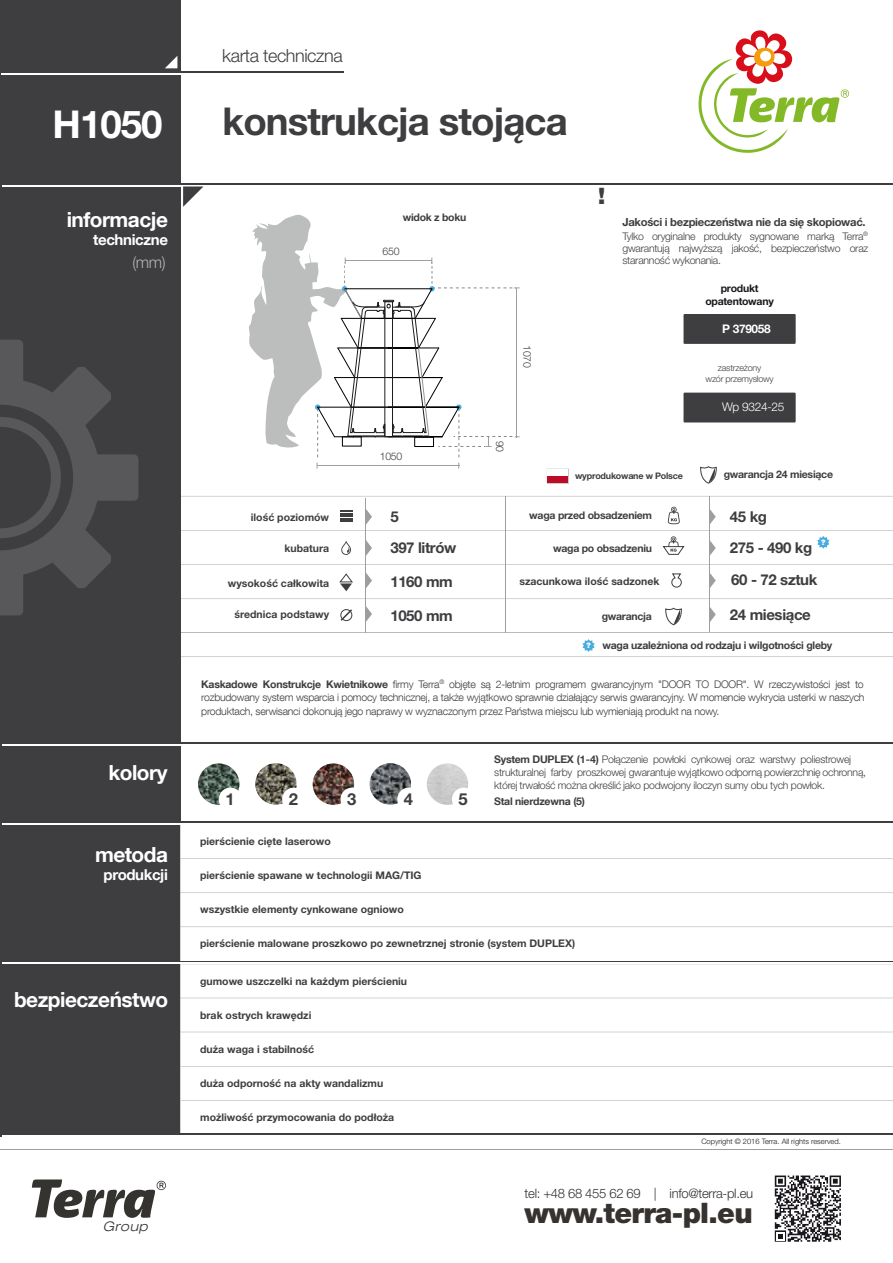
<style>
.page{position:relative;width:893px;height:1263px;background:#fff}
.page>*{position:absolute;margin:0;border:0;box-sizing:border-box;transform-origin:0 0}
.t1{font:700 38.4px "Helvetica Neue LT Pro";letter-spacing:-.025em;color:#3e3d40}
.t2{font:700 38.4px "Helvetica Neue LT Pro";letter-spacing:-.025em;color:#fff}
.t3{font:900 28.35px "Helvetica Neue LT Pro";letter-spacing:-.025em;color:#35322f}
.t4{font:700 20.85px "Helvetica Neue LT Com";letter-spacing:-.025em;color:#fff}
.t5{font:300 18px "Helvetica Neue LT Pro";letter-spacing:-.025em;color:#3e3d40}
.t6{font:700 16.5px "Helvetica Neue LT Pro";color:#3e3d40}
.t7{font:300 16.05px "Helvetica Neue LT Pro";color:#b1b3b4}
.t8{font:700 15px/31.2px "Helvetica Neue LT Pro";letter-spacing:-.025em;color:#3e3d40}
.t9{font:700 15px "Helvetica Neue LT Com";letter-spacing:-.025em;color:#fff}
.t10{font:italic 300 expanded 13.2px "Helvetica Neue LT Pro";letter-spacing:.05em;color:#353330}
.t11{font:300 13.05px "Helvetica Neue LT Pro";letter-spacing:-.025em;color:#35322f}
.t12{font:300 11.85px "Helvetica Neue LT Pro";letter-spacing:-.025em;color:#fff}
.t13{font:700 11.85px "Helvetica Neue LT Pro";letter-spacing:-.025em;color:#fff}
.t14{font:700 11.25px "Helvetica Neue LT Pro";letter-spacing:-.025em;color:#3e3d40}
.t15{font:700 10.5px "Helvetica Neue LT Pro";color:#3e3d40}
.t16{font:300 10.5px/13.5px "Helvetica Neue LT Com";letter-spacing:-.025em;color:#3e3d40;text-align:justify}
.t17{font:300 10.5px/12px "Helvetica Neue LT Pro";letter-spacing:-.025em;color:#3e3d40;text-align:justify}
.t18{font:700 10.5px "Helvetica Neue LT Pro";letter-spacing:-.025em;color:#3e3d40}
.t19{font:700 10.5px "Helvetica Neue LT Com";letter-spacing:-.025em;color:#3e3d40}
.t20{font:700 10.5px/12.6px "Helvetica Neue LT Pro";letter-spacing:-.025em;color:#1a171c;text-align:center}
.t21{font:300 9px/10.8px "Helvetica Neue LT Pro";letter-spacing:-.025em;color:#3e3d40;text-align:center}
.t22{font:700 9px "Helvetica Neue LT Pro";letter-spacing:-.025em;color:#3e3d40}
.t23{font:300 7.5px "Helvetica Neue LT Pro";color:#1a171c}
.t24{font:900 7.5px "Helvetica Neue LT Pro";color:#fff}
.s1{font-size:9px;color:#fff}
.s2{font-family:"Helvetica Neue LT Pro";font-weight:900;font-size:7.5px;color:#fff}
.s3{font-weight:700}
.s4{font-family:"Helvetica Neue LT Com";font-weight:700}
</style>
<div class="page">
<img style="left:198px;top:763px;width:41px;height:42px;border-radius:21px">
<div style="left:219px;top:788px;width:23px;height:23px;background:#fff;border-radius:50%"></div>
<svg style="left:180px;top:496px;width:713px;height:161px"></svg>
<svg style="left:700px;top:466px;width:17px;height:18px"></svg>
<svg style="left:547px;top:476px;width:22px;height:8px"></svg>
<div style="left:548px;top:476px;width:20px;height:7px;background:#be0c28"></div>
<div style="left:0;top:0;width:180px;height:1136px;background:#3e3d40"></div>
<svg style="left:0;top:340px;width:138px;height:275px"></svg>
<hr style="left:0;top:183px;width:893px;height:2px;background:#3e3d40">
<hr style="left:2px;top:185px;width:891px;height:1px;background:#fff">
<svg style="left:698px;top:30px;width:151px;height:123px"></svg>
<svg style="left:183px;top:186px;width:20px;height:21px"></svg>
<svg style="left:165px;top:56px;width:12px;height:12px"></svg>
<hr style="left:0;top:821px;width:893px;height:2px;background:#3e3d40">
<hr style="left:2px;top:823px;width:891px;height:2px;background:#fff">
<svg style="left:180px;top:825px;width:713px;height:308px"></svg>
<hr style="left:0;top:961px;width:893px;height:1px;background:#3e3d40">
<hr style="left:2px;top:962px;width:891px;height:2px;background:#fff">
<hr style="left:0;top:1133px;width:893px;height:2px;background:#3e3d40">
<hr style="left:2px;top:1135px;width:891px;height:1px;background:#fff">
<svg style="left:32px;top:1179px;width:134px;height:39px"></svg>
<svg style="left:775px;top:1175px;width:66px;height:67px"></svg>
<hr style="left:0;top:72px;width:344px;height:1px;background:#3e3d40">
<hr style="left:1px;top:73px;width:344px;height:2px;background:#fff">
<hr style="left:0;top:1149px;width:893px;height:1px;background:#9c9e9f">
<hr style="left:0;top:742px;width:893px;height:2px;background:#3e3d40">
<hr style="left:2px;top:744px;width:891px;height:2px;background:#fff">
<div style="left:683px;top:314px;width:113px;height:30px;background:#3e3d40"></div>
<div style="left:683px;top:393px;width:113px;height:29px;background:#3e3d40"></div>
<svg style="left:249px;top:215px;width:271px;height:254px"></svg>
<div style="left:415px;top:437px;width:19px;height:10px;border:1px solid #000"></div>
<img style="left:370px;top:763px;width:41px;height:42px;border-radius:21px">
<img style="left:313px;top:763px;width:41px;height:42px;border-radius:21px">
<img style="left:255px;top:763px;width:42px;height:42px;border-radius:21px">
<img style="left:427px;top:763px;width:41px;height:42px;border-radius:21px">
<div style="left:282px;top:788px;width:23px;height:23px;background:#fff;border-radius:50%"></div>
<div style="left:340px;top:788px;width:24px;height:23px;background:#fff;border-radius:50%"></div>
<div style="left:397px;top:788px;width:24px;height:23px;background:#fff;border-radius:50%"></div>
<div style="left:452px;top:788px;width:23px;height:23px;background:#fff;border-radius:50%"></div>
<h3 class="t5" style="left:222px;top:45px;width:122px">karta techniczna</h3>
<h1 class="t2" style="left:53px;top:100px;width:112px">H1050</h1>
<h1 class="t1" style="left:222px;top:98px;width:347px">konstrukcja stojąca</h1>
<h3 class="t4" style="left:67px;top:206px;width:103px">informacje</h3>
<h3 class="t9" style="left:93px;top:230px;width:76px">techniczne</h3>
<h3 class="t7" style="left:132px;top:252px;width:35px">(mm)</h3>
<p class="t18" style="left:385px;top:211px;width:83px"><span class="s1">A</span> widok z boku</p>
<p class="t17" style="left:383px;top:245px;width:18px">650</p>
<p class="t17" style="left:380px;top:450px;width:24px">1050</p>
<p class="t17" style="left:533px;top:345px;width:24px;rotate:90deg">1070</p>
<p class="t17" style="left:506px;top:441px;width:13px;rotate:90deg">90</p>
<p class="t14" style="left:622px;top:215px;width:245px">Jakości i bezpieczeństwa nie da się skopiować.</p>
<p class="t17" style="left:622px;top:230px;width:247px">Tylko oryginalne produkty sygnowane marką Terra<sup>® </sup>gwarantują najwyższą jakość, bezpieczeństwo oraz staranność wykonania.</p>
<p class="t20" style="left:705px;top:282px;width:70px">produkt opatentowany</p>
<p class="t13" style="left:722px;top:322px;width:50px">P 379058</p>
<p class="t21" style="left:705px;top:362px;width:70px">zastrzeżony<br>wzór przemysłowy</p>
<p class="t12" style="left:722px;top:400px;width:64px">Wp 9324-25</p>
<p class="t22" style="left:575px;top:470px;width:109px">wyprodukowane w Polsce</p>
<p class="t18" style="left:724px;top:468px;width:111px">gwarancja 24 miesiące</p>
<h3 class="t8" style="left:390px;top:501px;width:68px">5<br>397 litrów</h3>
<h3 class="t8" style="left:390px;top:565px;width:64px">1160 mm</h3>
<h3 class="t8" style="left:390px;top:600px;width:64px">1050 mm</h3>
<p class="t18" style="left:529px;top:509px;width:124px">waga przed obsadzeniem</p>
<p class="t18" style="left:553px;top:541px;width:100px">waga po obsadzeniu</p>
<p class="t15" style="left:251px;top:510px;width:80px">ilość poziomów</p>
<p class="t15" style="left:284px;top:542px;width:46px">kubatura</p>
<p class="t15" style="left:228px;top:576px;width:103px">wysokość całkowita</p>
<p class="t15" style="left:519px;top:574px;width:142px">szacunkowa ilość sadzonek</p>
<p class="t15" style="left:234px;top:608px;width:96px">średnica podstawy</p>
<p class="t18" style="left:602px;top:610px;width:52px">gwarancja</p>
<h3 class="t8" style="left:730px;top:501px;width:84px">45 kg<br>275 - 490 kg</h3>
<p class="t24" style="left:821px;top:538px;width:6px">?</p>
<h3 class="t8" style="left:731px;top:563px;width:88px">60 - 72 sztuk</h3>
<h3 class="t8" style="left:730px;top:599px;width:82px">24 miesiące</h3>
<p class="t19" style="left:586px;top:638px;width:247px"><span class="s2">?</span> waga uzależniona od rodzaju i wilgotności gleby</p>
<h3 class="t4" style="left:108px;top:759px;width:61px">kolory</h3>
<h3 class="t4" style="left:95px;top:842px;width:74px">metoda</h3>
<h3 class="t9" style="left:104px;top:865px;width:66px">produkcji</h3>
<h3 class="t4" style="left:14px;top:986px;width:156px">bezpieczeństwo</h3>
<p class="t10" style="left:103px;top:1218px;width:46px">Group</p>
<p class="t16" style="left:201px;top:677px;width:665px"><span class="s3">Kaskadowe Konstrukcje Kwietnikowe</span> firmy Terra<sup>®</sup> objęte są 2-letnim programem gwarancyjnym "DOOR TO DOOR". W rzeczywistości jest to rozbudowany system wsparcia i pomocy technicznej, a także wyjątkowo sprawnie działający serwis gwarancyjny. W momencie wykrycia usterki w naszych produktach, serwisanci dokonują jego naprawy w wyznaczonym przez Państwa miejscu lub wymieniają produkt na nowy.</p>
<p class="t17" style="left:494px;top:753px;width:373px;line-height:12.6px;text-align:left"><span class="s4">System DUPLEX (1-4)</span> Połączenie powłoki cynkowej oraz warstwy poliestrowej strukturalnej farby proszkowej gwarantuje wyjątkowo odporną powierzchnię ochronną, której trwałość można określić jako podwojony iloczyn sumy obu tych powłok.</p>
<h3 class="t6" style="left:225px;top:788px;width:11px">1</h3>
<h3 class="t6" style="left:289px;top:788px;width:11px">2</h3>
<h3 class="t6" style="left:347px;top:788px;width:11px">3</h3>
<h3 class="t6" style="left:404px;top:788px;width:11px">4</h3>
<h3 class="t6" style="left:459px;top:788px;width:11px">5</h3>
<p class="t19" style="left:494px;top:795px;width:92px">Stal nierdzewna (5)</p>
<p class="t15" style="left:200px;top:835px;width:132px">pierścienie cięte laserowo</p>
<p class="t15" style="left:200px;top:869px;width:223px">pierścienie spawane w technologii MAG/TIG</p>
<p class="t15" style="left:200px;top:903px;width:205px">wszystkie elementy cynkowane ogniowo</p>
<p class="t15" style="left:200px;top:937px;width:377px">pierścienie malowane proszkowo po zewnetrznej stronie (system DUPLEX)</p>
<p class="t15" style="left:200px;top:974px;width:209px">gumowe uszczelki na każdym pierścieniu</p>
<p class="t15" style="left:200px;top:1008px;width:113px">brak ostrych krawędzi</p>
<p class="t15" style="left:200px;top:1042px;width:116px">duża waga i stabilność</p>
<p class="t15" style="left:200px;top:1077px;width:185px">duża odporność na akty wandalizmu</p>
<p class="t15" style="left:200px;top:1111px;width:196px">możliwość przymocowania do podłoża</p>
<p class="t23" style="left:701px;top:1136px;width:141px">Copyright © 2016 Terra. All rights reserved.</p>
<p class="t11" style="left:525px;top:1185px;width:230px">tel: +48 68 455 62 69 | info@terra-pl.eu</p>
<h2 class="t3" style="left:525px;top:1195px;width:230px">www.terra-pl.eu</h2>
</div>
